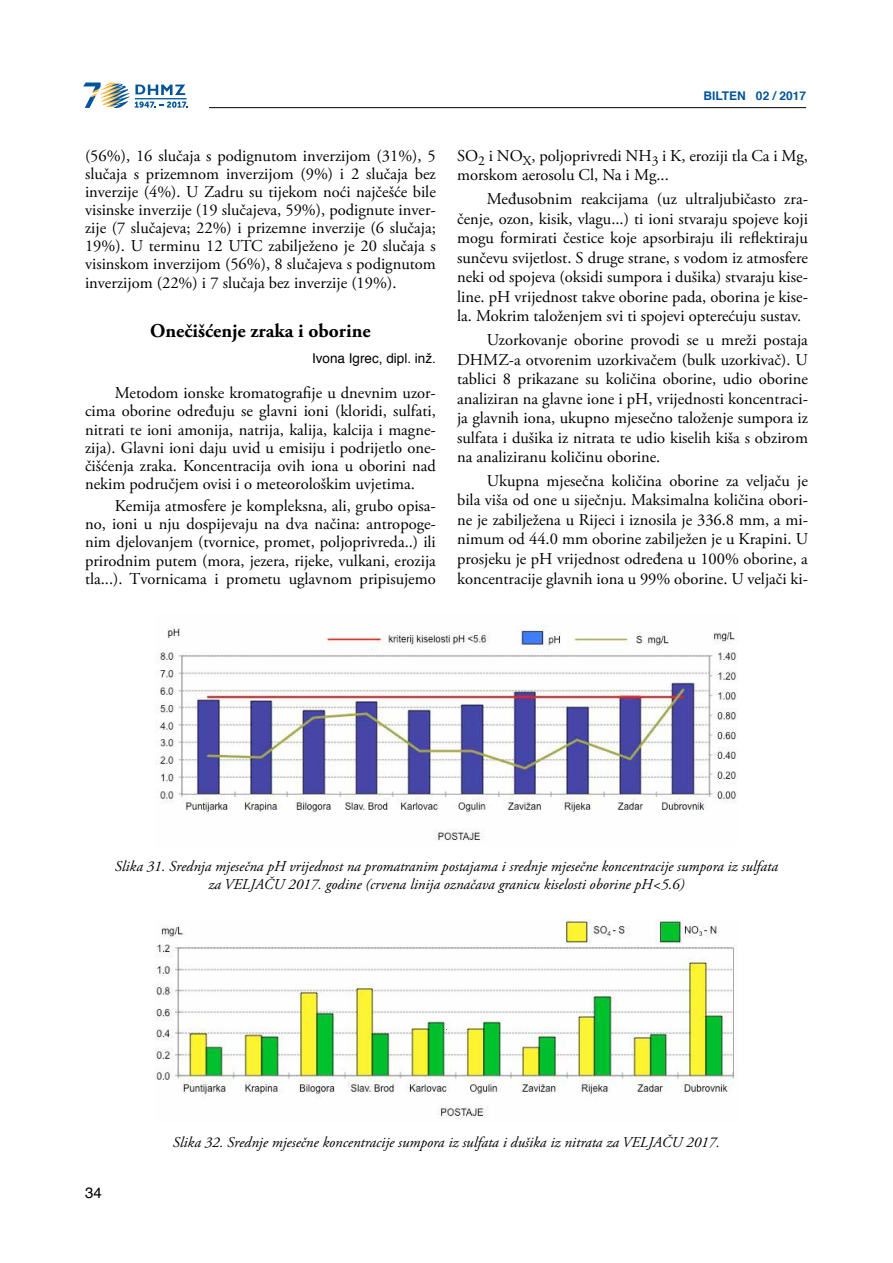
<style>
.page{position:relative;width:893px;height:1263px;background:#fff}
.page>*{position:absolute;margin:0;border:0;box-sizing:border-box;transform-origin:0 0}
.t1{font:700 19.5px "Adobe Garamond Pro";color:#000}
.t2{font:16.5px/19.5px "Adobe Garamond Pro";color:#000;text-align:justify}
.t3{font:italic 15px/18px "Adobe Garamond Pro";color:#000;text-align:center}
.t4{font:15px "Helvetica";color:#000}
.t5{font:13.5px "Helvetica";color:#000}
.t6{font:700 12px "Helvetica";color:#00539d}
</style>
<div class="page">
<svg style="left:83px;top:82px;width:105px;height:26px"></svg>
<hr style="left:209px;top:107px;width:597px;height:1px;background:#000">
<img style="left:155px;top:626px;width:582px;height:216px">
<img style="left:156px;top:920px;width:582px;height:198px">
<p class="t2" style="left:85px;top:147px;width:352px;line-height:18.1px">(56%), 16 slučaja s podignutom inverzijom (31%), 5 slučaja s prizemnom inverzijom (9%) i 2 slučaja bez inverzije (4%). U Zadru su tijekom noći najčešće bile visinske inverzije (19 slučajeva, 59%), podignute inver&shy;zije (7 slučajeva; 22%) i prizemne inverzije (6 slučaja; 19%). U terminu 12 UTC zabilježeno je 20 slučaja s visinskom inverzijom (56%), 8 slučajeva s podignutom inverzijom (22%) i 7 slučaja bez inverzije (19%).</p>
<p class="t1" style="left:150px;top:319px;width:222px">Onečišćenje zraka i oborine</p>
<p class="t5" style="left:312px;top:348px;width:125px">Ivona Igrec, dipl. inž.</p>
<p class="t2" style="left:85px;top:385px;width:352px;line-height:18.1px;text-indent:30px">Metodom ionske kromatografije u dnevnim uzor&shy;cima oborine određuju se glavni ioni (kloridi, sulfati, nitrati te ioni amonija, natrija, kalija, kalcija i magne&shy;zija). Glavni ioni daju uvid u emisiju i podrijetlo one&shy;čišćenja zraka. Koncentracija ovih iona u oborini nad nekim područjem ovisi i o meteorološkim uvjetima.</p>
<p class="t2" style="left:85px;top:497px;width:352px;line-height:18.1px;text-indent:30px">Kemija atmosfere je kompleksna, ali, grubo opisa&shy;no, ioni u nju dospijevaju na dva načina: antropoge&shy;nim djelovanjem (tvornice, promet, poljoprivreda..) ili prirodnim putem (mora, jezera, rijeke, vulkani, erozija tla...). Tvornicama i prometu uglavnom pripisujemo</p>
<p class="t6" style="left:703px;top:86px;width:104px">BILTEN 02 / 2017</p>
<p class="t2" style="left:457px;top:146px;width:352px">SO<sub>2</sub> i NO<sub>X</sub>, poljoprivredi NH<sub>3</sub> i K, eroziji tla Ca i Mg, morskom aerosolu Cl, Na i Mg...</p>
<p class="t2" style="left:457px;top:190px;width:352px;text-indent:30px">Međusobnim reakcijama (uz ultraljubičasto zra&shy;čenje, ozon, kisik, vlagu...) ti ioni stvaraju spojeve koji mogu formirati čestice koje apsorbiraju ili reflektiraju sunčevu svijetlost. S druge strane, s vodom iz atmosfere neki od spojeva (oksidi sumpora i dušika) stvaraju kise&shy;line. pH vrijednost takve oborine pada, oborina je kise&shy;la. Mokrim taloženjem svi ti spojevi opterećuju sustav.</p>
<p class="t2" style="left:457px;top:331px;width:352px;text-indent:30px">Uzorkovanje oborine provodi se u mreži postaja DHMZ-a otvorenim uzorkivačem (bulk uzorkivač). U tablici 8 prikazane su količina oborine, udio oborine analiziran na glavne ione i pH, vrijednosti koncentraci&shy;ja glavnih iona, ukupno mjesečno taloženje sumpora iz sulfata i dušika iz nitrata te udio kiselih kiša s obzirom na analiziranu količinu oborine.</p>
<p class="t2" style="left:457px;top:471px;width:352px;text-indent:30px">Ukupna mjesečna količina oborine za veljaču je bila viša od one u siječnju. Maksimalna količina obori&shy;ne je zabilježena u Rijeci i iznosila je 336.8 mm, a mi&shy;nimum od 44.0 mm oborine zabilježen je u Krapini. U prosjeku je pH vrijednost određena u 100% oborine, a koncentracije glavnih iona u 99% oborine. U veljači ki-</p>
<p class="t3" style="left:115px;top:857px;width:665px">Slika 31. Srednja mjesečna pH vrijednost na promatranim postajama i srednje mjesečne koncentracije sumpora iz sulfata za VELJAČU 2017. godine (crvena linija označava granicu kiselosti oborine pH&lt;5.6)</p>
<p class="t4" style="left:85px;top:1181px;width:18px">34</p>
<p class="t3" style="left:173px;top:1134px;width:549px">Slika 32. Srednje mjesečne koncentracije sumpora iz sulfata i dušika iz nitrata za VELJAČU 2017.</p>
</div>
